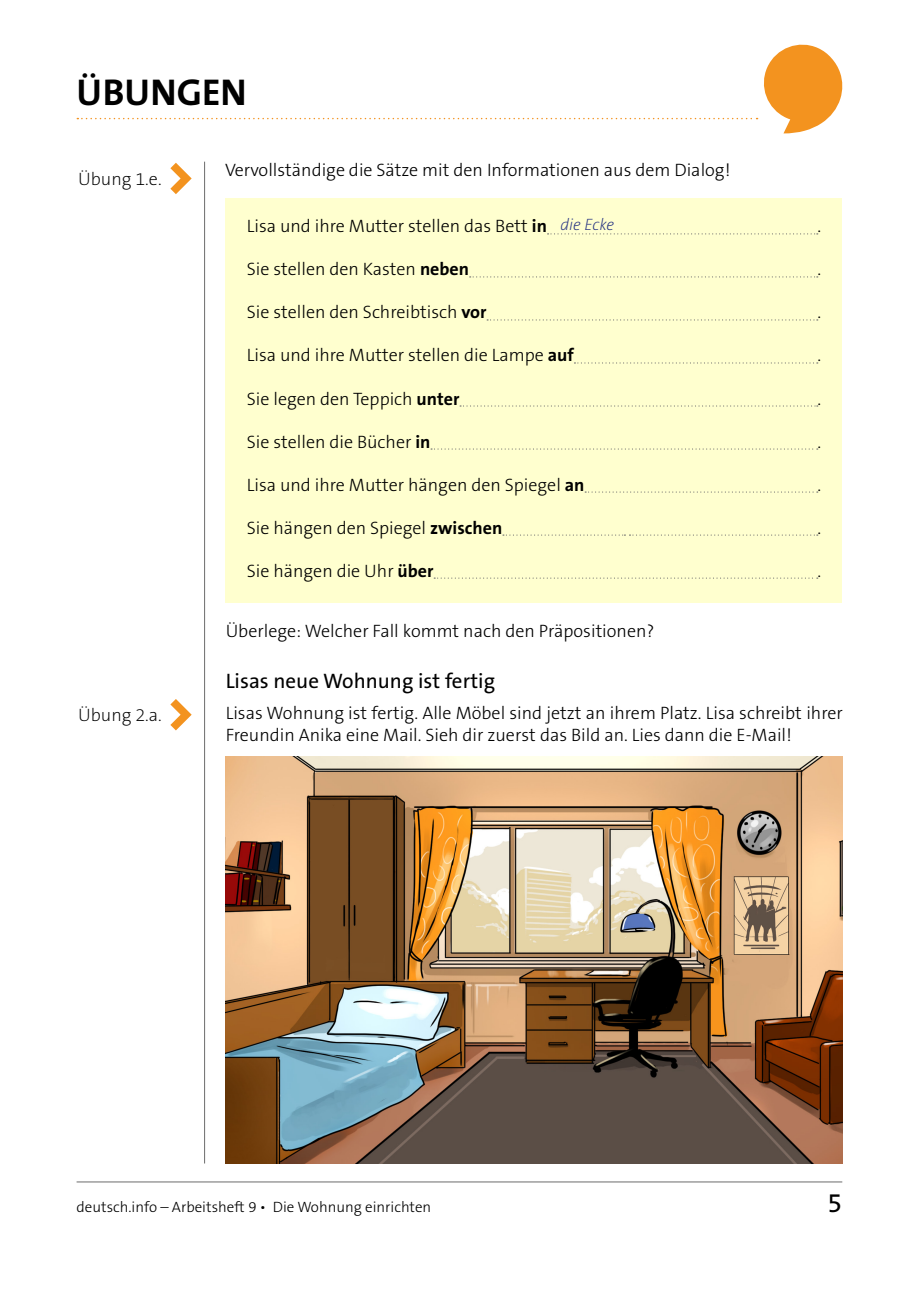
<style>
.page{position:relative;width:919px;height:1289px;background:#fff}
.page>*{position:absolute;margin:0;border:0;box-sizing:border-box;transform-origin:0 0}
.t1{font:700 37.5px "The Sans B7";color:#000}
.t2{font:27px "The Sans B5 Plain";color:#000}
.ExerciseTitle{font:21px "The Sans B5 Plain";color:#000}
.NormalInputText{font:300 18px "The Sans B3";color:#000}
.NormalText{font:300 18px/22.5px "The Sans B3";color:#000}
.t3{font:200 18px "The Sans B2";color:#000}
.Handwritting{font:italic 200 16.5px "The Sans B2";color:#283583}
.t4{font:300 15px "The Sans B3";color:#000}
.s1{font-family:"The Sans B7";font-weight:700}
</style>
<div class="page">
<svg style="left:77px;top:44px;width:766px;height:89px"></svg>
<hr style="left:77px;top:1181px;width:765px;height:1px;background:#6c6c6c">
<hr style="left:204px;top:162px;width:1px;height:1001px;background:#6c6c6c">
<svg style="left:170px;top:163px;width:22px;height:31px"></svg>
<svg style="left:170px;top:699px;width:22px;height:31px"></svg>
<img style="left:225px;top:756px;width:617px;height:407px">
<div style="left:225px;top:198px;width:617px;height:404px;background:#ffffcf"></div>
<svg style="left:547px;top:233px;width:270px;height:1px"></svg>
<svg style="left:469px;top:276px;width:348px;height:1px"></svg>
<svg style="left:487px;top:319px;width:330px;height:1px"></svg>
<svg style="left:574px;top:362px;width:243px;height:1px"></svg>
<svg style="left:460px;top:405px;width:357px;height:1px"></svg>
<svg style="left:431px;top:448px;width:386px;height:1px"></svg>
<svg style="left:585px;top:491px;width:232px;height:1px"></svg>
<svg style="left:503px;top:534px;width:314px;height:1px"></svg>
<svg style="left:434px;top:577px;width:383px;height:1px"></svg>
<h1 class="t1" style="left:77px;top:72px;width:172px">ÜBUNGEN</h1>
<p class="t3" style="left:78px;top:169px;width:85px">Übung 1.e.</p>
<p class="t3" style="left:78px;top:705px;width:85px">Übung 2.a.</p>
<p class="NormalText" style="left:225px;top:159px;width:506px">Vervollständige die Sätze mit den Informationen aus dem Dialog!</p>
<p class="Handwritting" style="left:560px;top:216px;width:55px">die Ecke</p>
<p class="NormalInputText" style="left:247px;top:217px;width:302px">Lisa und ihre Mutter stellen das Bett <span class="s1">in</span></p>
<p class="NormalInputText" style="left:817px;top:217px;width:5px">.</p>
<p class="NormalInputText" style="left:247px;top:260px;width:224px">Sie stellen den Kasten <span class="s1">neben</span></p>
<p class="NormalInputText" style="left:817px;top:260px;width:5px">.</p>
<p class="NormalInputText" style="left:247px;top:303px;width:241px">Sie stellen den Schreibtisch <span class="s1">vor</span></p>
<p class="NormalInputText" style="left:817px;top:303px;width:5px">.</p>
<p class="NormalInputText" style="left:247px;top:346px;width:328px">Lisa und ihre Mutter stellen die Lampe <span class="s1">auf</span></p>
<p class="NormalInputText" style="left:817px;top:346px;width:5px">.</p>
<p class="NormalInputText" style="left:247px;top:389px;width:214px">Sie legen den Teppich <span class="s1">unter</span></p>
<p class="NormalInputText" style="left:817px;top:389px;width:5px">.</p>
<p class="NormalInputText" style="left:247px;top:432px;width:185px">Sie stellen die Bücher <span class="s1">in</span></p>
<p class="NormalInputText" style="left:817px;top:432px;width:5px">.</p>
<p class="NormalInputText" style="left:247px;top:475px;width:339px">Lisa und ihre Mutter hängen den Spiegel <span class="s1">an</span></p>
<p class="NormalInputText" style="left:817px;top:475px;width:5px">.</p>
<p class="NormalInputText" style="left:247px;top:518px;width:257px">Sie hängen den Spiegel <span class="s1">zwischen</span></p>
<p class="NormalInputText" style="left:817px;top:518px;width:5px">.</p>
<p class="NormalInputText" style="left:247px;top:561px;width:188px">Sie hängen die Uhr <span class="s1">über</span></p>
<p class="NormalInputText" style="left:817px;top:561px;width:5px">.</p>
<p class="NormalText" style="left:226px;top:620px;width:430px">Überlege: Welcher Fall kommt nach den Präpositionen?</p>
<p class="ExerciseTitle" style="left:226px;top:669px;width:271px">Lisas neue Wohnung ist fertig</p>
<p class="NormalText" style="left:226px;top:702px;width:618px">Lisas Wohnung ist fertig. Alle Möbel sind jetzt an ihrem Platz. Lisa schreibt ihrer<br>Freundin Anika eine Mail. Sieh dir zuerst das Bild an. Lies dann die E-Mail!</p>
<p class="t4" style="left:77px;top:1198px;width:356px">deutsch.info – Arbeitsheft 9 • Die Wohnung einrichten</p>
<h2 class="t2" style="left:827px;top:1188px;width:16px">5</h2>
</div>
